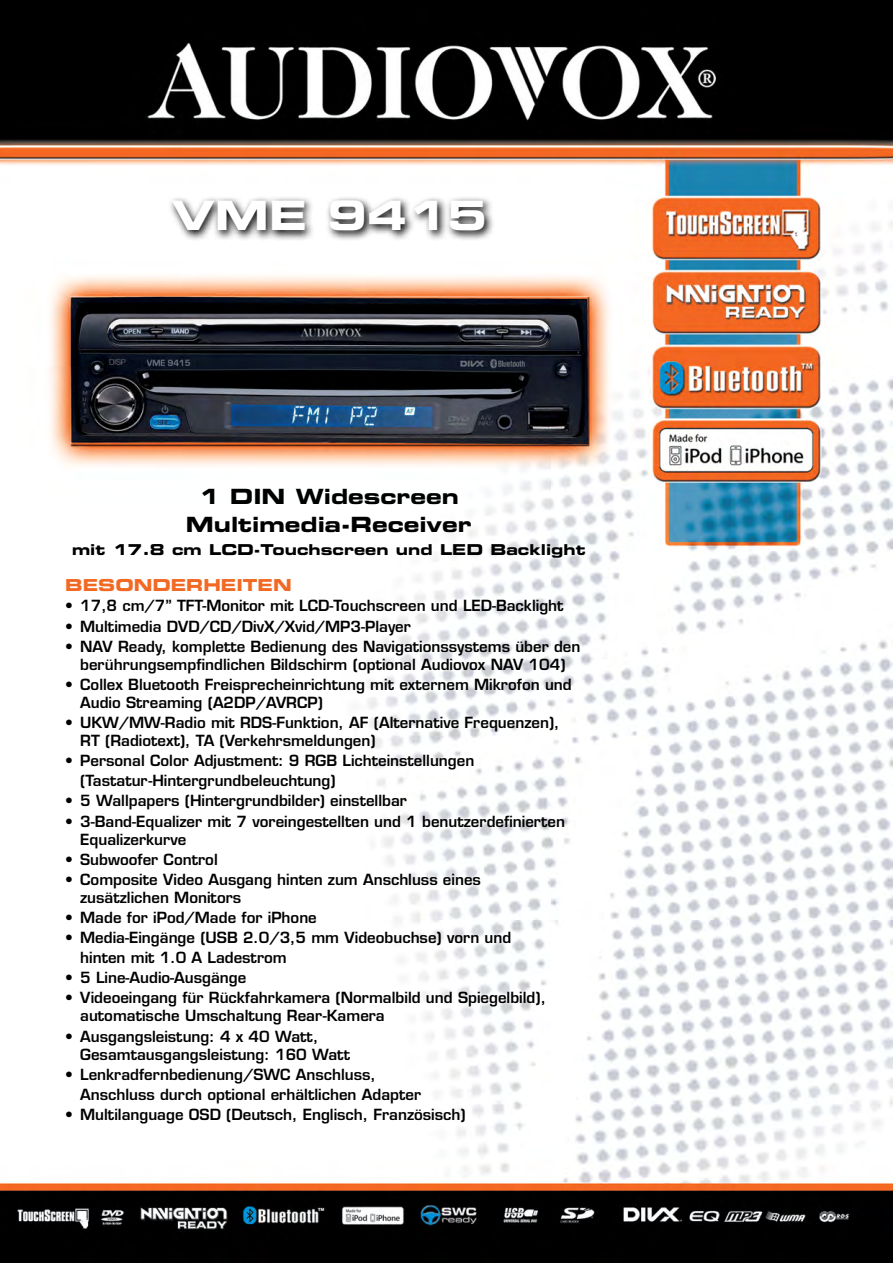
<style>
.page{position:relative;width:893px;height:1263px;background:#fff}
.page>*{position:absolute;margin:0;border:0;box-sizing:border-box;transform-origin:0 0}
.t1{font:40.5px "Eurostile LT Std Bold Ex 2";color:#fff}
.t2{font:21px/28.5px "Eurostile LT Std Bold Ex 2";color:#000;text-align:center}
.t3{font:16.5px "Eurostile LT Std Bold Ex 2";color:#f26924}
.t4{font:600 15px/18px "Eurostile LT Std";color:#000}
.t5{font:15px "Eurostile LT Std Bold Ex 2";color:#000}
</style>
<div class="page">
<img style="left:0;top:0;width:893px;height:1263px">
<svg style="left:168px;top:195px;width:327px;height:46px"></svg>
<h1 class="t1" style="left:172px;top:187px;width:317px">VME 9415</h1>
<h2 class="t2" style="left:186px;top:481px;width:287px">1 DIN Widescreen<br>Multimedia-Receiver</h2>
<p class="t5" style="left:72px;top:539px;width:515px">mit 17.8 cm LCD-Touchscreen und LED Backlight</p>
<p class="t3" style="left:65px;top:574px;width:228px">BESONDERHEITEN</p>
<p class="t4" style="left:65px;top:597px;width:500px">• 17,8 cm/7” TFT-Monitor mit LCD-Touchscreen und LED-Backlight</p>
<p class="t4" style="left:65px;top:617px;width:347px">• Multimedia DVD/CD/DivX/Xvid/MP3-Player</p>
<p class="t4" style="left:65px;top:637px;width:517px;text-align:center">• NAV Ready, komplette Bedienung des Navigationssystems über den berührungsempfindlichen Bildschirm (optional Audiovox NAV 104)</p>
<p class="t4" style="left:80px;top:675px;width:493px;text-indent:-15px">• Collex Bluetooth Freisprecheinrichtung mit externem Mikrofon und<br>Audio Streaming (A2DP/AVRCP)</p>
<p class="t4" style="left:80px;top:713px;width:481px;text-indent:-15px">• UKW/MW-Radio mit RDS-Funktion, AF (Alternative Frequenzen),<br>RT (Radiotext), TA (Verkehrsmeldungen)</p>
<p class="t4" style="left:80px;top:750px;width:396px;line-height:20.1px;text-indent:-15px">• Personal Color Adjustment: 9 RGB Lichteinstellungen (Tastatur-Hintergrundbeleuchtung)</p>
<p class="t4" style="left:65px;top:792px;width:343px">• 5 Wallpapers (Hintergrundbilder) einstellbar</p>
<p class="t4" style="left:80px;top:812px;width:486px;text-indent:-15px">• 3-Band-Equalizer mit 7 voreingestellten und 1 benutzerdefinierten<br>Equalizerkurve</p>
<p class="t4" style="left:65px;top:850px;width:154px">• Subwoofer Control</p>
<p class="t4" style="left:80px;top:870px;width:402px;text-indent:-15px">• Composite Video Ausgang hinten zum Anschluss eines zusätzlichen Monitors</p>
<p class="t4" style="left:65px;top:908px;width:253px">• Made for iPod/Made for iPhone</p>
<p class="t4" style="left:80px;top:927px;width:433px;line-height:20.1px;text-indent:-15px">• Media-Eingänge (USB 2.0/3,5 mm Videobuchse) vorn und hinten mit 1.0 A Ladestrom</p>
<p class="t4" style="left:65px;top:969px;width:183px">• 5 Line-Audio-Ausgänge</p>
<p class="t4" style="left:80px;top:989px;width:467px;text-indent:-15px">• Videoeingang für Rückfahrkamera (Normalbild und Spiegelbild), automatische Umschaltung Rear-Kamera</p>
<p class="t4" style="left:80px;top:1027px;width:271px;text-indent:-15px">• Ausgangsleistung: 4 x 40 Watt,<br>Gesamtausgangsleistung: 160 Watt</p>
<p class="t4" style="left:80px;top:1064px;width:342px;line-height:20.1px;text-indent:-15px">• Lenkradfernbedienung/SWC Anschluss,<br>Anschluss durch optional erhältlichen Adapter</p>
<p class="t4" style="left:65px;top:1105px;width:402px">• Multilanguage OSD (Deutsch, Englisch, Französisch)</p>
</div>
